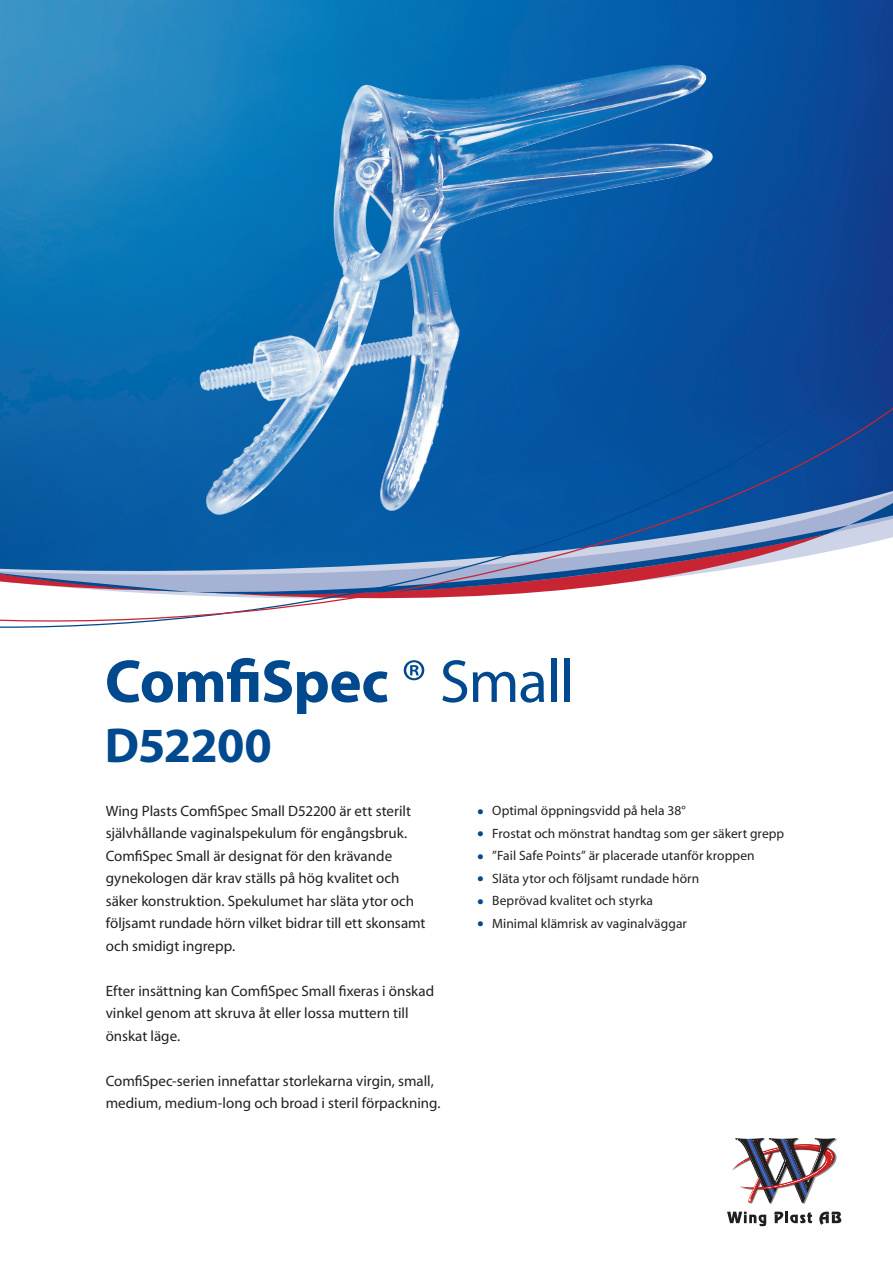
<style>
.page{position:relative;width:893px;height:1263px;background:#fff}
.page>*{position:absolute;margin:0;border:0;box-sizing:border-box;transform-origin:0 0}
.t1{font:700 61.05px "Myriad Pro";letter-spacing:-.01em;color:#01498e}
.t2{font:700 49.35px "Myriad Pro";letter-spacing:-.02em;color:#01498e}
.t3{font:15px/22.5px "Myriad MM 400 600";color:#231f20}
.t4{font:13.5px "Myriad MM 400 600";letter-spacing:.005em;color:#231f20}
.s1{font-weight:400}
.s2{font-size:24px;color:#01498e}
</style>
<div class="page">
<img style="left:0;top:0;width:893px;height:262px">
<svg style="left:0;top:262px;width:893px;height:366px;background:#1964a8"></svg>
<svg style="left:0;top:393px;width:893px;height:230px"></svg>
<svg style="left:728px;top:1215px;width:38px;height:11px"></svg>
<svg style="left:774px;top:1215px;width:38px;height:8px"></svg>
<svg style="left:819px;top:1215px;width:22px;height:10px"></svg>
<img style="left:727px;top:1137px;width:114px;height:78px">
<img style="left:732px;top:1138px;width:104px;height:65px">
<img style="left:199px;top:68px;width:449px;height:333px">
<h1 class="t1" style="left:105px;top:641px;width:471px">ComfiSpec <span class="s1">® Small</span></h1>
<h2 class="t2" style="left:105px;top:713px;width:168px">D52200</h2>
<p class="t3" style="left:106px;top:800px;width:321px">Wing Plasts ComfiSpec Small D52200 är ett sterilt självhållande vaginalspekulum för engångsbruk.<br>ComfiSpec Small är designat för den krävande gynekologen där krav ställs på hög kvalitet och säker konstruktion. Spekulumet har släta ytor och följsamt rundade hörn vilket bidrar till ett skonsamt och smidigt ingrepp.</p>
<p class="t3" style="left:106px;top:980px;width:330px">Efter insättning kan ComfiSpec Small fixeras i önskad vinkel genom att skruva åt eller lossa muttern till önskat läge.</p>
<p class="t3" style="left:106px;top:1070px;width:336px">ComfiSpec-serien innefattar storlekarna virgin, small, medium, medium-long och broad i steril förpackning.</p>
<p class="t4" style="left:477px;top:804px;width:210px"><span class="s2">•</span> Optimal öppningsvidd på hela 38°</p>
<p class="t4" style="left:477px;top:827px;width:309px"><span class="s2">•</span> Frostat och mönstrat handtag som ger säkert grepp</p>
<p class="t4" style="left:477px;top:849px;width:279px"><span class="s2">•</span> ”Fail Safe Points” är placerade utanför kroppen</p>
<p class="t4" style="left:477px;top:872px;width:224px"><span class="s2">•</span> Släta ytor och följsamt rundade hörn</p>
<p class="t4" style="left:477px;top:894px;width:177px"><span class="s2">•</span> Beprövad kvalitet och styrka</p>
<p class="t4" style="left:477px;top:917px;width:211px"><span class="s2">•</span> Minimal klämrisk av vaginalväggar</p>
</div>
